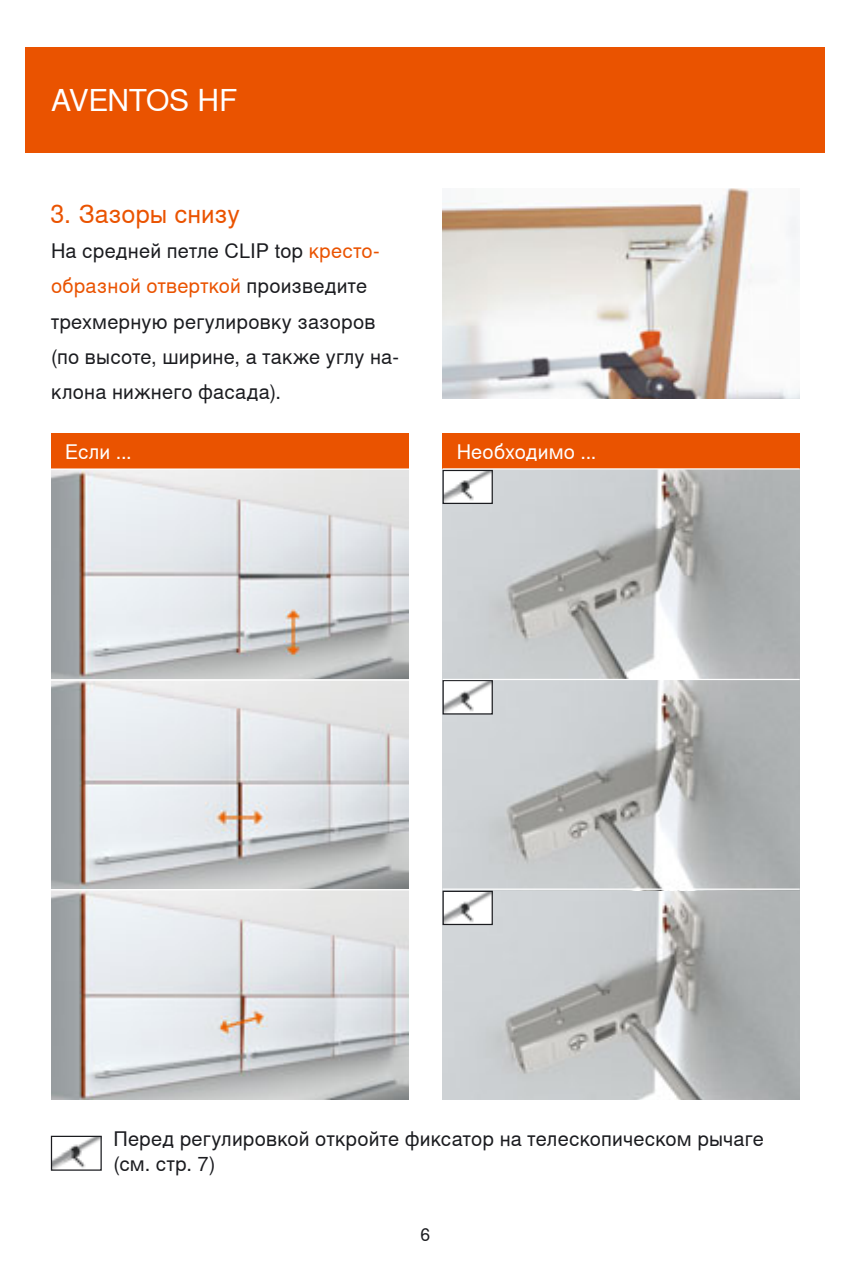
<style>
.page{position:relative;width:851px;height:1276px;background:#fff}
.page>*{position:absolute;margin:0;border:0;box-sizing:border-box;transform-origin:0 0}
.t1{font:30px "Nimbus Sans Global";letter-spacing:-.02em;color:#fff}
.t2{font:25px "Nimbus Sans Global";color:#ea5300}
.t3{font:20px/35px "Nimbus Sans Global";letter-spacing:.01em;color:#1b1c20}
.t4{font:20px "Nimbus Sans Global";letter-spacing:.01em;color:#fff}
.t5{font:17.5px "Nimbus Sans Global";color:#1b1c20}
.s1{color:#ea5300}
</style>
<div class="page">
<div style="left:25px;top:48px;width:799px;height:105px;background:#ea5300"></div>
<div style="left:51px;top:434px;width:357px;height:35px;background:#ea5300"></div>
<div style="left:442px;top:434px;width:357px;height:35px;background:#ea5300"></div>
<img style="left:442px;top:469px;width:357px;height:630px">
<img style="left:51px;top:470px;width:357px;height:629px">
<img style="left:442px;top:188px;width:357px;height:211px">
<img style="left:53px;top:1137px;width:47px;height:31px">
<div style="left:51px;top:1135px;width:51px;height:35px;border:1px solid #1b1c20"></div>
<img style="left:444px;top:892px;width:47px;height:31px">
<div style="left:442px;top:890px;width:51px;height:35px;border:1px solid #1b1c20"></div>
<img style="left:444px;top:682px;width:47px;height:30px">
<div style="left:442px;top:680px;width:51px;height:34px;border:1px solid #1b1c20"></div>
<img style="left:444px;top:472px;width:47px;height:30px">
<div style="left:442px;top:470px;width:51px;height:34px;border:1px solid #1b1c20"></div>
<hr style="left:442px;top:468px;width:357px;height:1px;background:#fff">
<hr style="left:442px;top:679px;width:357px;height:1px;background:#fff">
<hr style="left:442px;top:888px;width:357px;height:2px;background:#fff">
<hr style="left:47px;top:679px;width:364px;height:1px;background:#fff">
<hr style="left:47px;top:889px;width:364px;height:1px;background:#fff">
<hr style="left:48px;top:468px;width:364px;height:2px;background:#fff">
<h1 class="t1" style="left:51px;top:82px;width:188px">AVENTOS HF</h1>
<p class="t2" style="left:50px;top:199px;width:191px">3. Зазоры снизу</p>
<p class="t3" style="left:51px;top:233px;width:349px">На средней петле CLIP top <span class="s1">кресто&shy;образной отверткой</span> произведите трехмерную регулировку зазоров (по высоте, ширине, а также углу на&shy;клона нижнего фасада).</p>
<p class="t4" style="left:65px;top:439px;width:68px">Если ...</p>
<p class="t4" style="left:456px;top:439px;width:141px">Необходимо ...</p>
<p class="t3" style="left:113px;top:1125px;width:652px;line-height:25px">Перед регулировкой откройте фиксатор на телескопическом рычаге (см. стр. 7)</p>
<p class="t5" style="left:420px;top:1223px;width:11px">6</p>
</div>
